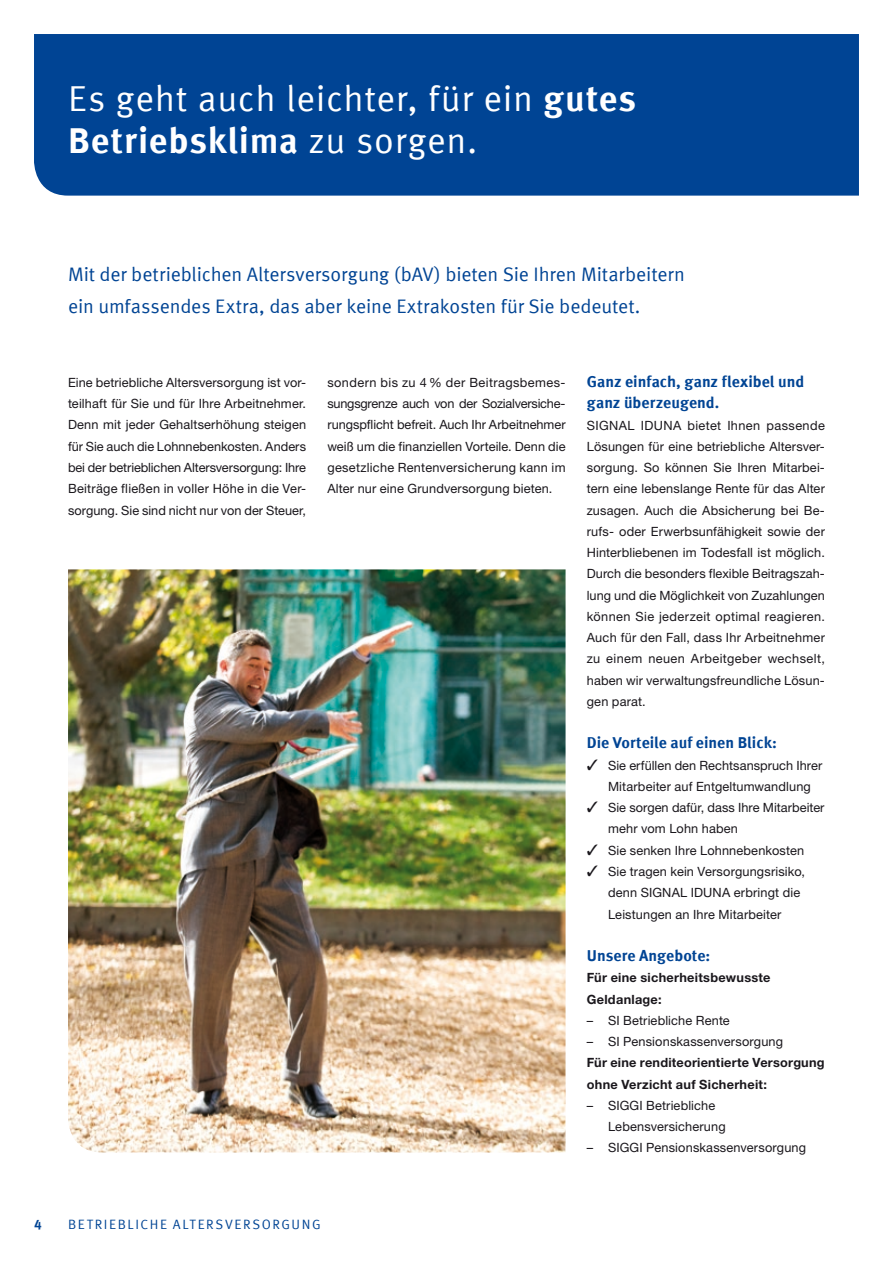
<style>
.page{position:relative;width:893px;height:1263px;background:#fff}
.page>*{position:absolute;margin:0;border:0;box-sizing:border-box;transform-origin:0 0}
.t1{font:36px "Meta Offc Pro Norm";letter-spacing:.015em;color:#fff}
.t2{font:700 36px "Meta Offc Pro";letter-spacing:.02em;color:#fff}
.t3{font:19.5px/32px "Meta Offc Pro Norm";letter-spacing:-.01em;color:#004494}
.t4{font:700 15.75px/21.3px "Meta Offc Pro";color:#004494}
.t5{font:13.5px "Meta Offc Pro Norm";letter-spacing:.115em;color:#004494}
.t6{font:700 13.5px "Meta Offc Pro";color:#004494}
.t7{font:12.75px/21.3px "Helvetica Neue LTW1 G";letter-spacing:.01em;color:#1a171c}
.t8{font:700 12.75px/21.3px "Helvetica Neue LTW1 G";letter-spacing:.02em;color:#1a171c}
.s1{font-family:"Meta Offc Pro";font-weight:700}
.s2{font-family:"Meta Offc Pro Norm";font-weight:400}
</style>
<div class="page">
<img style="left:68px;top:569px;width:498px;height:583px">
<div style="left:34px;top:34px;width:825px;height:162px;background:#004494"></div>
<h1 class="t1" style="left:68px;top:71px;width:570px">Es geht auch leichter, für ein <span class="s1">gutes</span></h1>
<h1 class="t2" style="left:68px;top:112px;width:411px">Betriebsklima <span class="s2">zu sorgen.</span></h1>
<h2 class="t3" style="left:68px;top:257px;width:618px">Mit der betrieblichen Altersversorgung (bAV) bieten Sie Ihren Mitarbeitern ein umfassendes Extra, das aber keine Extrakosten für Sie bedeutet.</h2>
<p class="t7" style="left:68px;top:372px;width:240px;text-align:justify">Eine betriebliche Altersversorgung ist vor&shy;teilhaft für Sie und für Ihre Arbeitnehmer.<br>Denn mit jeder Gehaltserhöhung steigen für Sie auch die Lohnnebenkosten. Anders bei der betrieblichen Altersversorgung: Ihre Beiträge fließen in voller Höhe in die Ver&shy;sorgung. Sie sind nicht nur von der Steuer,</p>
<p class="t7" style="left:327px;top:372px;width:240px;text-align:justify">sondern bis zu 4% der Beitragsbemes&shy;sungsgrenze auch von der Sozialversiche&shy;rungspflicht befreit. Auch Ihr Arbeitnehmer weiß um die finanziellen Vorteile. Denn die gesetzliche Rentenversicherung kann im Alter nur eine Grundversorgung bieten.</p>
<p class="t4" style="left:587px;top:370px;width:219px">Ganz einfach, ganz flexibel und ganz überzeugend.</p>
<p class="t7" style="left:587px;top:414px;width:240px;text-align:justify">SIGNAL IDUNA bietet Ihnen passende Lösungen für eine betriebliche Altersver&shy;sorgung. So können Sie Ihren Mitarbei&shy;tern eine lebenslange Rente für das Alter zusagen. Auch die Absicherung bei Be&shy;rufs- oder Erwerbsunfähigkeit sowie der Hinterbliebenen im Todesfall ist möglich.<br>Durch die besonders flexible Beitragszah&shy;lung und die Möglichkeit von Zuzahlungen können Sie jederzeit optimal reagieren.<br>Auch für den Fall, dass Ihr Arbeitnehmer zu einem neuen Arbeitgeber wechselt, haben wir verwaltungsfreundliche Lösun&shy;gen parat.</p>
<p class="t4" style="left:587px;top:731px;width:192px">Die Vorteile auf einen Blick:</p>
<p class="t7" style="left:608px;top:754px;width:216px;text-indent:-21px">✓ Sie erfüllen den Rechtsanspruch Ihrer<br>Mitarbeiter auf Entgeltumwandlung</p>
<p class="t7" style="left:608px;top:797px;width:218px;text-indent:-21px">✓ Sie sorgen dafür, dass Ihre Mitarbeiter mehr vom Lohn haben</p>
<p class="t7" style="left:587px;top:839px;width:219px">✓ Sie senken Ihre Lohnnebenkosten</p>
<p class="t7" style="left:608px;top:861px;width:198px;text-indent:-21px">✓ Sie tragen kein Versorgungsrisiko, denn SIGNAL IDUNA erbringt die<br>Leistungen an Ihre Mitarbeiter</p>
<p class="t4" style="left:587px;top:944px;width:125px">Unsere Angebote:</p>
<p class="t8" style="left:587px;top:967px;width:185px">Für eine sicherheitsbewusste<br>Geldanlage:</p>
<p class="t7" style="left:587px;top:1009px;width:144px">– SI Betriebliche Rente</p>
<p class="t7" style="left:587px;top:1031px;width:198px">– SI Pensionskassenversorgung</p>
<p class="t8" style="left:587px;top:1052px;width:239px">Für eine renditeorientierte Versorgung ohne Verzicht auf Sicherheit:</p>
<p class="t7" style="left:608px;top:1094px;width:119px;text-indent:-21px">– SIGGI Betriebliche<br>Lebensversicherung</p>
<p class="t7" style="left:587px;top:1137px;width:221px">– SIGGI Pensionskassenversorgung</p>
<p class="t6" style="left:34px;top:1214px;width:9px">4</p>
<p class="t5" style="left:68px;top:1214px;width:254px">BETRIEBLICHE ALTERSVERSORGUNG</p>
</div>
